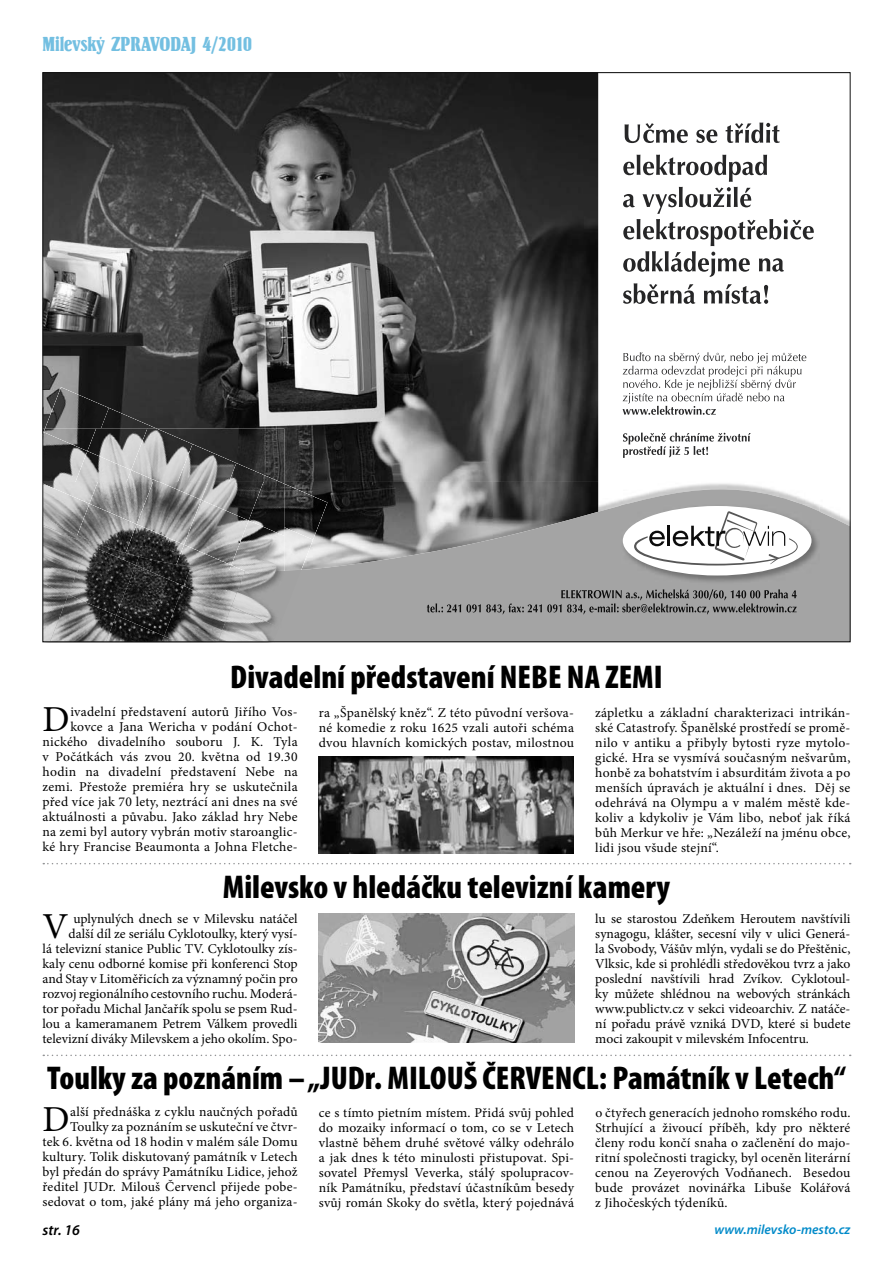
<style>
.page{position:relative;width:893px;height:1263px;background:#fff}
.page>*{position:absolute;margin:0;border:0;box-sizing:border-box;transform-origin:0 0}
.t1{font:36.6px "Minion Pro";color:#000}
.t2{font:900 condensed 33px "Myriad Pro";color:#000}
.t3{font:21px "Springfield DEE";color:#73bfe1}
.t4{font:italic 600 15px "Myriad Pro";color:#000}
.t5{font:13.5px/15px "Minion Pro";letter-spacing:.01em;color:#000;text-align:justify}
.t6{font:italic 600 13.5px "Myriad Pro";color:#008ac9}
</style>
<div class="page">
<img style="left:45px;top:74px;width:553px;height:408px">
<img style="left:284px;top:482px;width:209px;height:7px">
<img style="left:493px;top:482px;width:105px;height:7px">
<svg style="left:284px;top:489px;width:564px;height:151px;fill:#a4a4a4"></svg>
<svg style="left:427px;top:589px;width:370px;height:25px"></svg>
<img style="left:621px;top:504px;width:199px;height:80px">
<div style="left:623px;top:506px;width:188px;height:69px;background:#fff;border-radius:50%"></div>
<svg style="left:634px;top:511px;width:164px;height:54px"></svg>
<img style="left:193px;top:429px;width:91px;height:53px">
<img style="left:45px;top:387px;width:64px;height:42px">
<img style="left:101px;top:408px;width:56px;height:21px">
<img style="left:284px;top:484px;width:44px;height:56px">
<img style="left:284px;top:527px;width:29px;height:44px">
<img style="left:284px;top:570px;width:17px;height:44px">
<img style="left:45px;top:429px;width:42px;height:3px">
<img style="left:87px;top:429px;width:44px;height:22px">
<img style="left:131px;top:429px;width:62px;height:53px">
<img style="left:178px;top:444px;width:58px;height:38px">
<img style="left:229px;top:463px;width:51px;height:19px">
<img style="left:45px;top:432px;width:42px;height:50px">
<img style="left:75px;top:451px;width:56px;height:31px">
<img style="left:127px;top:470px;width:32px;height:12px">
<img style="left:201px;top:482px;width:48px;height:18px">
<img style="left:249px;top:482px;width:35px;height:38px">
<img style="left:45px;top:482px;width:44px;height:1px">
<img style="left:89px;top:482px;width:48px;height:22px">
<img style="left:137px;top:482px;width:64px;height:42px">
<img style="left:184px;top:500px;width:65px;height:45px">
<img style="left:231px;top:520px;width:53px;height:36px">
<img style="left:45px;top:483px;width:44px;height:33px">
<img style="left:72px;top:504px;width:65px;height:18px">
<img style="left:145px;top:524px;width:39px;height:13px">
<img style="left:45px;top:516px;width:53px;height:8px">
<img style="left:88px;top:522px;width:57px;height:22px">
<img style="left:136px;top:537px;width:59px;height:28px">
<img style="left:183px;top:546px;width:64px;height:40px">
<img style="left:231px;top:556px;width:53px;height:71px">
<img style="left:45px;top:524px;width:43px;height:59px">
<img style="left:68px;top:544px;width:68px;height:50px">
<img style="left:116px;top:565px;width:68px;height:50px">
<img style="left:164px;top:586px;width:67px;height:54px">
<img style="left:218px;top:606px;width:61px;height:34px">
<img style="left:45px;top:583px;width:23px;height:57px">
<img style="left:49px;top:594px;width:67px;height:46px">
<img style="left:106px;top:615px;width:58px;height:25px">
<img style="left:162px;top:636px;width:17px;height:4px">
<svg style="left:623px;top:283px;width:145px;height:21px"></svg>
<svg style="left:623px;top:155px;width:191px;height:122px"></svg>
<svg style="left:625px;top:123px;width:155px;height:20px"></svg>
<svg style="left:623px;top:433px;width:128px;height:25px"></svg>
<svg style="left:623px;top:352px;width:183px;height:63px"></svg>
<img style="left:319px;top:757px;width:255px;height:97px">
<img style="left:319px;top:913px;width:255px;height:130px">
<svg style="left:43px;top:863px;width:808px;height:1px"></svg>
<svg style="left:43px;top:1054px;width:808px;height:2px"></svg>
<h3 class="t3" style="left:43px;top:34px;width:211px">MILEVSKÝ ZPRAVODAJ 4/2010</h3>
<h2 class="t2" style="left:230px;top:656px;width:434px">Divadelní představení NEBE NA ZEMI</h2>
<p class="t5" style="left:319px;top:705px;width:257px">ra „Španělský kněz“. Z této původní veršova&shy;né komedie z roku 1625 vzali autoři schéma dvou hlavních komických postav, milostnou</p>
<p class="t5" style="left:595px;top:705px;width:257px">zápletku a základní charakterizaci intrikán&shy;ské Catastrofy. Španělské prostředí se promě&shy;nilo v antiku a přibyly bytosti ryze mytolo&shy;gické. Hra se vysmívá současným nešvarům, honbě za bohatstvím i absurditám života a po menších úpravách je aktuální i dnes. Děj se odehrává na Olympu a v malém městě kde&shy;koliv a kdykoliv je Vám libo, neboť jak říká bůh Merkur ve hře: „Nezáleží na jménu obce, lidi jsou všude stejní“.</p>
<p class="t5" style="left:43px;top:705px;width:257px;text-align:right">ivadelní představení autorů Jiřího Vos&shy;kovce a Jana Wericha v podání Ochot&shy;nického divadelního souboru J. K. Tyla v Počátkách vás zvou 20. května od 19.30 hodin na divadelní představení Nebe na zemi. Přestože premiéra hry se uskutečnila před více jak 70 lety, neztrácí ani dnes na své aktuálnosti a půvabu. Jako základ hry Nebe na zemi byl autory vybrán motiv staroanglic&shy;ké hry Francise Beaumonta a Johna Fletche-</p>
<h1 class="t1" style="left:43px;top:695px;width:29px">D</h1>
<h2 class="t2" style="left:223px;top:866px;width:449px">Milevsko v hledáčku televizní kamery</h2>
<p class="t5" style="left:595px;top:911px;width:257px">lu se starostou Zdeňkem Heroutem navštívili synagogu, klášter, secesní vily v ulici Generá&shy;la Svobody, Vášův mlýn, vydali se do Přeštěnic, Vlksic, kde si prohlédli středověkou tvrz a jako poslední navštívili hrad Zvíkov. Cyklotoul&shy;ky můžete shlédnou na webových stránkách www.publictv.cz v sekci videoarchiv. Z natáče&shy;ní pořadu právě vzniká DVD, které si budete moci zakoupit v milevském Infocentru.</p>
<p class="t5" style="left:43px;top:911px;width:257px;text-align:right">uplynulých dnech se v Milevsku natáčel<br>další díl ze seriálu Cyklotoulky, který vysí-<br>lá televizní stanice Public TV. Cyklotoulky zís&shy;kaly cenu odborné komise při konferenci Stop and Stay v Litoměřicích za významný počin pro rozvoj regionálního cestovního ruchu. Moderá&shy;tor pořadu Michal Jančařík spolu se psem Rud&shy;lou a kameramanem Petrem Válkem provedli televizní diváky Milevskem a jeho okolím. Spo-</p>
<h1 class="t1" style="left:43px;top:901px;width:27px">V</h1>
<h2 class="t2" style="left:47px;top:1057px;width:800px">Toulky za poznáním – „JUDr. MILOUŠ ČERVENCL: Památník v Letech“</h2>
<p class="t5" style="left:319px;top:1105px;width:257px">ce s tímto pietním místem. Přidá svůj pohled do mozaiky informací o tom, co se v Letech vlastně během druhé světové války odehrálo a jak dnes k této minulosti přistupovat. Spi&shy;sovatel Přemysl Veverka, stálý spolupracov&shy;ník Památníku, představí účastníkům besedy svůj román Skoky do světla, který pojednává</p>
<p class="t5" style="left:595px;top:1105px;width:257px">o čtyřech generacích jednoho romského rodu.<br>Strhující a živoucí příběh, kdy pro některé členy rodu končí snaha o začlenění do majo&shy;ritní společnosti tragicky, byl oceněn literární cenou na Zeyerových Vodňanech. Besedou bude provázet novinářka Libuše Kolářová z Jihočeských týdeníků.</p>
<p class="t5" style="left:43px;top:1104px;width:257px;text-align:right">alší přednáška z cyklu naučných pořadů Toulky za poznáním se uskuteční ve čtvr-<br>tek 6. května od 18 hodin v malém sále Domu kultury. Tolik diskutovaný památník v Letech byl předán do správy Památníku Lidice, jehož ředitel JUDr. Milouš Červencl přijede pobe&shy;sedovat o tom, jaké plány má jeho organiza-</p>
<h1 class="t1" style="left:43px;top:1095px;width:29px">D</h1>
<p class="t4" style="left:43px;top:1220px;width:38px">str. 16</p>
<p class="t6" style="left:714px;top:1221px;width:138px">www.milevsko-mesto.cz</p>
</div>
